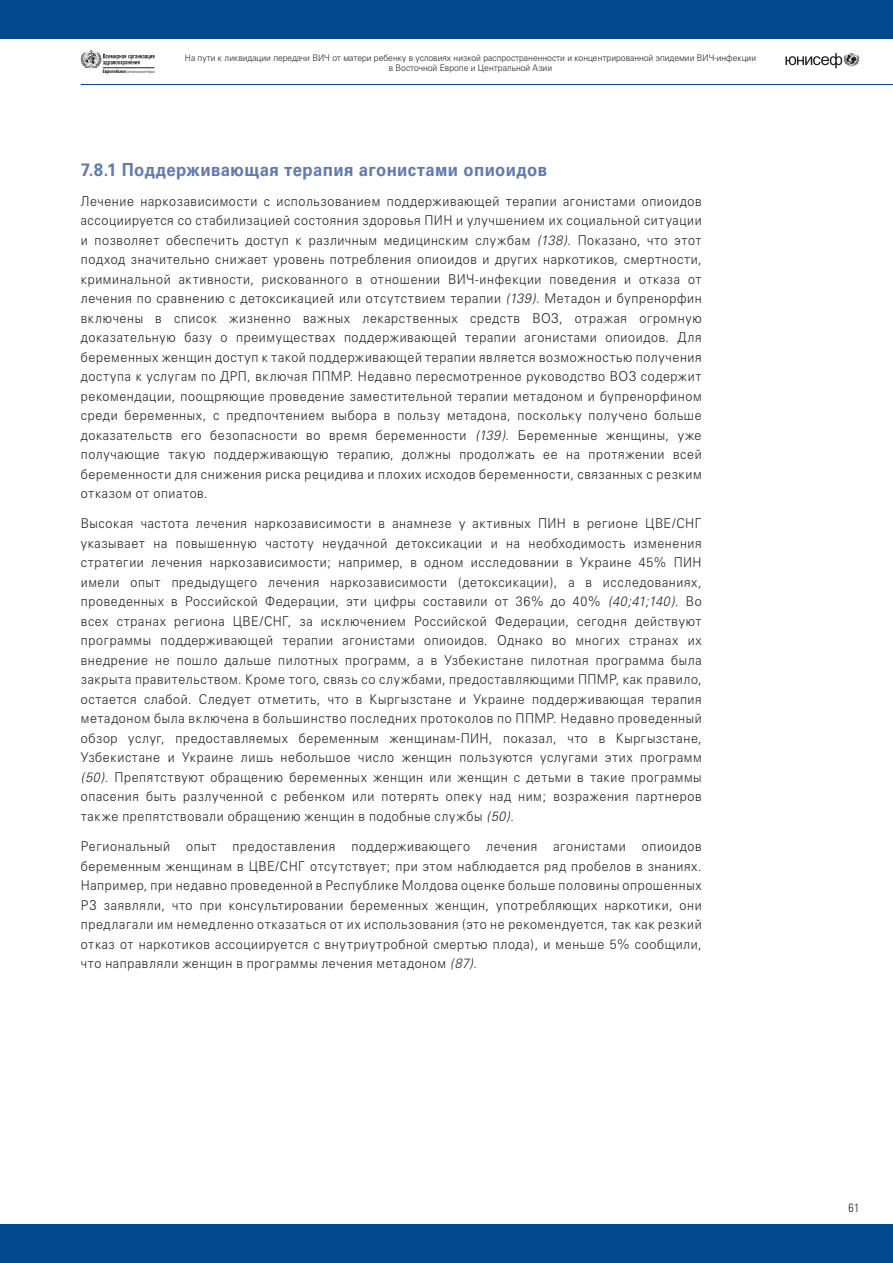
<style>
.page{position:relative;width:893px;height:1263px;background:#fff}
.page>*{position:absolute;margin:0;border:0;box-sizing:border-box;transform-origin:0 0}
.t1{font:700 18px "Univers Cyr";letter-spacing:.02em;color:#617bb1;scale:.93 1}
.t2{font:300 13.5px/19.5px "Univers Cyr";letter-spacing:.05em;color:#231f20;text-align:justify;scale:.93 1}
.t3{font:300 condensed 12px "Univers";color:#231f20}
.t4{font:300 9px/10.5px "Univers Cyr";color:#231f20;text-align:center;scale:.95 1}
.s1{font-style:italic}
</style>
<div class="page">
<div style="left:0;top:0;width:893px;height:38px;background:#01498e"></div>
<div style="left:0;top:1225px;width:893px;height:38px;background:#01498e"></div>
<svg style="left:785px;top:53px;width:74px;height:15px"></svg>
<hr style="left:81px;top:84px;width:812px;height:1px;background:#01498e">
<svg style="left:81px;top:50px;width:74px;height:24px"></svg>
<hr style="left:103px;top:68px;width:52px;height:1px;background:#231f20">
<p class="t4" style="left:185px;top:52px;width:603px">На пути к ликвидации передачи ВИЧ от матери ребенку в условиях низкой распространенности и концентрированной эпидемии ВИЧ-инфекции в Восточной Европе и Центральной Азии</p>
<h1 class="t1" style="left:81px;top:159px;width:503px">7.8.1 Поддерживающая терапия агонистами опиоидов</h1>
<p class="t2" style="left:81px;top:191px;width:669px">Лечение наркозависимости с использованием поддерживающей терапии агонистами опиоидов ассоциируется со стабилизацией состояния здоровья ПИН и улучшением их социальной ситуации и позволяет обеспечить доступ к различным медицинским службам <span class="s1">(138)</span>. Показано, что этот подход значительно снижает уровень потребления опиоидов и других наркотиков, смертности, криминальной активности, рискованного в отношении ВИЧ-инфекции поведения и отказа от лечения по сравнению с детоксикацией или отсутствием терапии <span class="s1">(139)</span>. Метадон и бупренорфин включены в список жизненно важных лекарственных средств ВОЗ, отражая огромную доказательную базу о преимуществах поддерживающей терапии агонистами опиоидов. Для беременных женщин доступ к такой поддерживающей терапии является возможностью получения доступа к услугам по ДРП, включая ППМР. Недавно пересмотренное руководство ВОЗ содержит рекомендации, поощряющие проведение заместительной терапии метадоном и бупренорфином среди беременных, с предпочтением выбора в пользу метадона, поскольку получено больше доказательств его безопасности во время беременности <span class="s1">(139)</span>. Беременные женщины, уже получающие такую поддерживающую терапию, должны продолжать ее на протяжении всей беременности для снижения риска рецидива и плохих исходов беременности, связанных с резким отказом от опиатов.</p>
<p class="t2" style="left:81px;top:514px;width:669px">Высокая частота лечения наркозависимости в анамнезе у активных ПИН в регионе ЦВЕ/СНГ указывает на повышенную частоту неудачной детоксикации и на необходимость изменения стратегии лечения наркозависимости; например, в одном исследовании в Украине 45% ПИН имели опыт предыдущего лечения наркозависимости (детоксикации), а в исследованиях, проведенных в Российской Федерации, эти цифры составили от 36% до 40% <span class="s1">(40;41;140)</span>. Во всех странах региона ЦВЕ/СНГ, за исключением Российской Федерации, сегодня действуют программы поддерживающей терапии агонистами опиоидов. Однако во многих странах их внедрение не пошло дальше пилотных программ, а в Узбекистане пилотная программа была закрыта правительством. Кроме того, связь со службами, предоставляющими ППМР, как правило, остается слабой. Следует отметить, что в Кыргызстане и Украине поддерживающая терапия метадоном была включена в большинство последних протоколов по ППМР. Недавно проведенный обзор услуг, предоставляемых беременным женщинам-ПИН, показал, что в Кыргызстане, Узбекистане и Украине лишь небольшое число женщин пользуются услугами этих программ <span class="s1">(50)</span>. Препятствуют обращению беременных женщин или женщин с детьми в такие программы опасения быть разлученной с ребенком или потерять опеку над ним; возражения партнеров также препятствовали обращению женщин в подобные службы <span class="s1">(50)</span>.</p>
<p class="t2" style="left:81px;top:836px;width:669px">Региональный опыт предоставления поддерживающего лечения агонистами опиоидов беременным женщинам в ЦВЕ/СНГ отсутствует; при этом наблюдается ряд пробелов в знаниях.<br>Например, при недавно проведенной в Республике Молдова оценке больше половины опрошенных РЗ заявляли, что при консультировании беременных женщин, употребляющих наркотики, они предлагали им немедленно отказаться от их использования (это не рекомендуется, так как резкий отказ от наркотиков ассоциируется с внутриутробной смертью плода), и меньше 5% сообщили, что направляли женщин в программы лечения метадоном <span class="s1">(87)</span>.</p>
<p class="t3" style="left:848px;top:1200px;width:13px">61</p>
</div>
